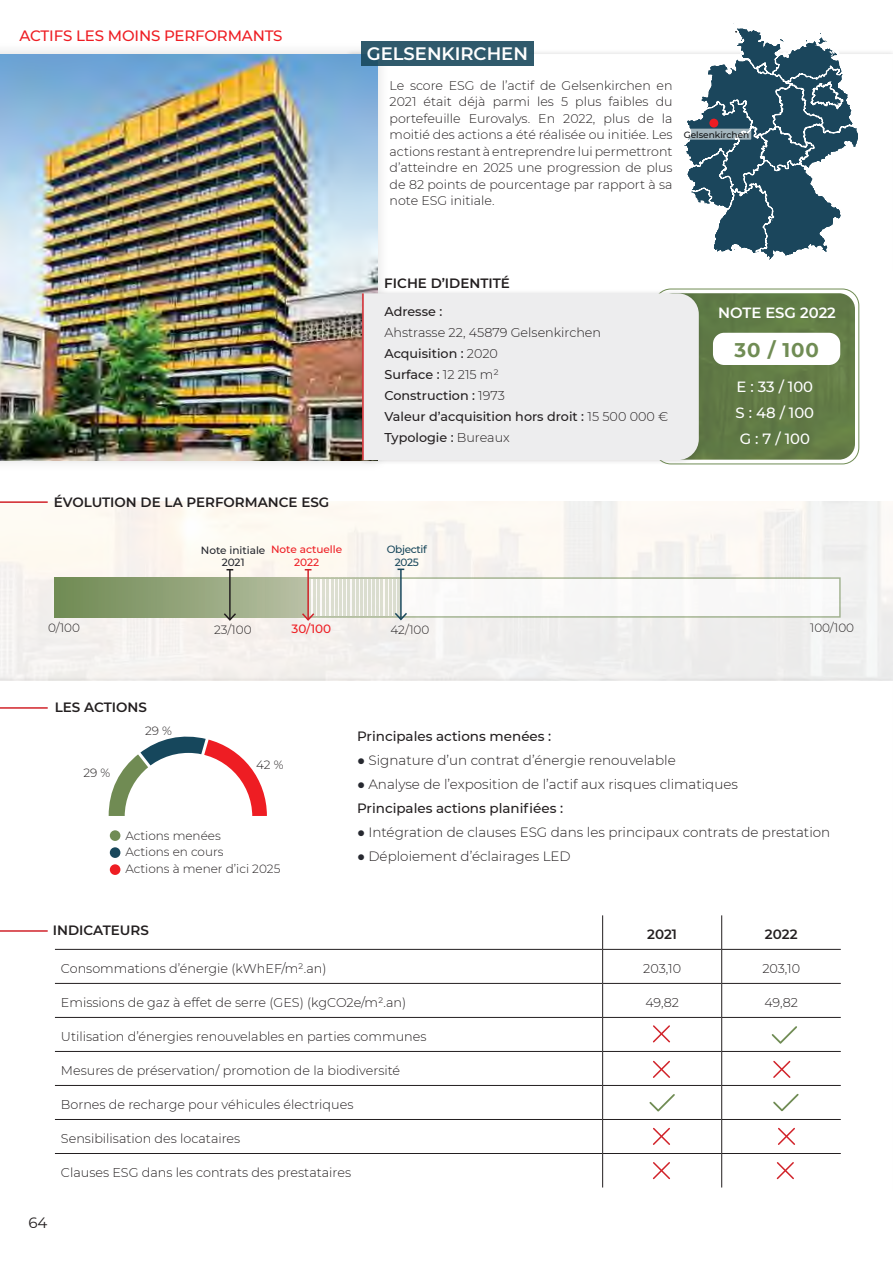
<style>
.page{position:relative;width:893px;height:1263px;background:#fff}
.page>*{position:absolute;margin:0;border:0;box-sizing:border-box;transform-origin:0 0}
.t1{font:700 19.8px "Montserrat";color:#708c54}
.t2{font:600 18px "Montserrat";color:#fff}
.t3{font:500 15px "Montserrat";letter-spacing:-.01em;color:#ee1d23}
.t4{font:15px "Montserrat";color:#231f20}
.t5{font:500 14.85px/26.4px "Montserrat";color:#fff;text-align:justify}
.t6{font:600 14.85px "Montserrat";color:#fff}
.t7{font:300 13.5px/24px "Montserrat";color:#231f20}
.t8{font:600 13.5px "Montserrat";color:#231f20}
.t9{font:500 13.5px "Montserrat";color:#231f20}
.t10{font:300 12.75px "Montserrat";color:#231f20}
.t11{font:500 12.75px/21px "Montserrat";color:#231f20}
.t12{font:300 12.6px/16.5px "Montserrat";color:#231f20;text-align:justify}
.t13{font:300 12px/16.5px "Montserrat";color:#231f20}
.t14{font:500 12px "Montserrat";color:#ee1d23}
.t15{font:500 10.5px/12.6px "Montserrat";color:#26282f;text-align:center}
.t16{font:500 10.5px/12.6px "Montserrat";color:#ee1d23;text-align:center}
.t17{font:500 10.5px/12.6px "Montserrat";letter-spacing:-.03em;color:#19485c;text-align:center}
.t18{font:500 9px "Montserrat";color:#111314}
.s1{font-weight:300}
</style>
<div class="page">
<svg style="left:54px;top:809px;width:787px;height:379px"></svg>
<svg style="left:667px;top:288px;width:193px;height:71px"></svg>
<div style="left:0;top:42px;width:389px;height:430px;background:#f8f8f8"></div>
<img style="left:0;top:54px;width:377px;height:406px">
<div style="left:654px;top:289px;width:205px;height:175px;border:1px solid #708c54;border-radius:17px"></div>
<img style="left:703px;top:293px;width:152px;height:167px">
<div style="left:713px;top:333px;width:127px;height:32px;background:#fff;border-radius:11px"></div>
<div style="left:358px;top:289px;width:345px;height:176px;background:#231f20;opacity:.15"></div>
<div style="left:364px;top:293px;width:335px;height:167px;background:#ededee"></div>
<hr style="left:721px;top:915px;width:1px;height:34px;background:#231f20">
<hr style="left:55px;top:949px;width:548px;height:1px;background:#231f20">
<hr style="left:603px;top:949px;width:119px;height:1px;background:#231f20">
<hr style="left:722px;top:949px;width:119px;height:1px;background:#231f20">
<hr style="left:602px;top:915px;width:1px;height:34px;background:#231f20">
<hr style="left:602px;top:950px;width:1px;height:33px;background:#231f20">
<hr style="left:721px;top:950px;width:1px;height:33px;background:#231f20">
<hr style="left:55px;top:983px;width:548px;height:1px;background:#231f20">
<hr style="left:603px;top:983px;width:119px;height:1px;background:#231f20">
<hr style="left:602px;top:984px;width:1px;height:33px;background:#231f20">
<hr style="left:722px;top:983px;width:119px;height:1px;background:#231f20">
<hr style="left:721px;top:984px;width:1px;height:33px;background:#231f20">
<hr style="left:55px;top:1017px;width:548px;height:1px;background:#231f20">
<hr style="left:603px;top:1017px;width:119px;height:1px;background:#231f20">
<hr style="left:602px;top:1018px;width:1px;height:33px;background:#231f20">
<hr style="left:722px;top:1017px;width:119px;height:1px;background:#231f20">
<hr style="left:721px;top:1018px;width:1px;height:33px;background:#231f20">
<hr style="left:55px;top:1051px;width:548px;height:1px;background:#231f20">
<hr style="left:603px;top:1051px;width:119px;height:1px;background:#231f20">
<hr style="left:602px;top:1052px;width:1px;height:33px;background:#231f20">
<hr style="left:722px;top:1051px;width:119px;height:1px;background:#231f20">
<hr style="left:721px;top:1052px;width:1px;height:33px;background:#231f20">
<hr style="left:55px;top:1085px;width:548px;height:1px;background:#231f20">
<hr style="left:603px;top:1085px;width:119px;height:1px;background:#231f20">
<hr style="left:602px;top:1086px;width:1px;height:33px;background:#231f20">
<hr style="left:722px;top:1085px;width:119px;height:1px;background:#231f20">
<hr style="left:721px;top:1086px;width:1px;height:33px;background:#231f20">
<hr style="left:55px;top:1119px;width:548px;height:1px;background:#231f20">
<hr style="left:603px;top:1119px;width:119px;height:1px;background:#231f20">
<hr style="left:602px;top:1120px;width:1px;height:33px;background:#231f20">
<hr style="left:722px;top:1119px;width:119px;height:1px;background:#231f20">
<hr style="left:721px;top:1120px;width:1px;height:33px;background:#231f20">
<hr style="left:55px;top:1153px;width:548px;height:1px;background:#231f20">
<hr style="left:603px;top:1153px;width:119px;height:1px;background:#231f20">
<hr style="left:602px;top:1154px;width:1px;height:33px;background:#231f20">
<hr style="left:722px;top:1153px;width:119px;height:1px;background:#231f20">
<hr style="left:721px;top:1154px;width:1px;height:33px;background:#231f20">
<svg style="left:651px;top:1160px;width:20px;height:20px"></svg>
<svg style="left:775px;top:1160px;width:20px;height:20px"></svg>
<svg style="left:651px;top:1059px;width:20px;height:20px"></svg>
<svg style="left:772px;top:1059px;width:20px;height:20px"></svg>
<svg style="left:651px;top:1024px;width:20px;height:20px"></svg>
<svg style="left:651px;top:1126px;width:20px;height:20px"></svg>
<svg style="left:776px;top:1126px;width:20px;height:20px"></svg>
<svg style="left:771px;top:1092px;width:29px;height:21px"></svg>
<svg style="left:770px;top:1024px;width:29px;height:21px"></svg>
<svg style="left:648px;top:1092px;width:28px;height:21px"></svg>
<hr style="left:0;top:501px;width:48px;height:2px;background:#d1232a">
<hr style="left:362px;top:293px;width:2px;height:167px;background:#d1232a">
<hr style="left:229px;top:570px;width:2px;height:50px;background:#231f20">
<hr style="left:307px;top:570px;width:2px;height:50px;background:#d1232a">
<hr style="left:0;top:707px;width:48px;height:2px;background:#d1232a">
<hr style="left:0;top:930px;width:48px;height:2px;background:#d1232a">
<svg style="left:683px;top:23px;width:177px;height:237px"></svg>
<div style="left:125px;top:753px;width:127px;height:127px;background:#fff;border-radius:50%"></div>
<div style="left:110px;top:830px;width:10px;height:11px;background:#708c54;border-radius:50%"></div>
<div style="left:110px;top:847px;width:10px;height:11px;background:#19485c;border-radius:50%"></div>
<div style="left:110px;top:864px;width:10px;height:11px;background:#ee1d23;border-radius:50%"></div>
<svg style="left:109px;top:736px;width:158px;height:96px"></svg>
<div style="left:361px;top:42px;width:172px;height:24px;background:#305a6c"></div>
<svg style="left:682px;top:129px;width:69px;height:11px"></svg>
<div style="left:709px;top:119px;width:9px;height:9px;background:#ee1d23;border-radius:50%"></div>
<hr style="left:400px;top:569px;width:2px;height:50px;background:#19485c">
<svg style="left:54px;top:576px;width:787px;height:46px"></svg>
<svg style="left:358px;top:830px;width:6px;height:6px"></svg>
<svg style="left:358px;top:854px;width:6px;height:6px"></svg>
<p class="t3" style="left:19px;top:28px;width:265px">ACTIFS LES MOINS PERFORMANTS</p>
<h2 class="t2" style="left:367px;top:44px;width:162px">GELSENKIRCHEN</h2>
<p class="t12" style="left:390px;top:76px;width:284px">Le score ESG de l’actif de Gelsenkirchen en 2021 était déjà parmi les 5 plus faibles du portefeuille Eurovalys. En 2022, plus de la moitié des actions a été réalisée ou initiée. Les actions restant à entreprendre lui permettront d’atteindre en 2025 une progression de plus de 82 points de pourcentage par rapport à sa note ESG initiale.</p>
<p class="t18" style="left:684px;top:130px;width:67px">Gelsenkirchen</p>
<p class="t8" style="left:384px;top:276px;width:127px">FICHE D’IDENTITÉ</p>
<p class="t8" style="left:54px;top:495px;width:277px">ÉVOLUTION DE LA PERFORMANCE ESG</p>
<p class="t11" style="left:384px;top:301px;width:59px">Adresse :</p>
<p class="t11" style="left:384px;top:322px;width:285px"><span class="s1">Ahstrasse 22, 45879 Gelsenkirchen<br></span>Acquisition : <span class="s1">2020<br></span>Surface : <span class="s1">12 215 m²<br></span>Construction : <span class="s1">1973<br></span>Valeur d’acquisition hors droit : <span class="s1">15 500 000 €<br></span>Typologie : <span class="s1">Bureaux</span></p>
<p class="t15" style="left:201px;top:544px;width:66px">Note initiale<br>2021</p>
<p class="t16" style="left:271px;top:543px;width:73px">Note actuelle<br>2022</p>
<p class="t17" style="left:387px;top:543px;width:42px">Objectif<br>2025</p>
<p class="t6" style="left:718px;top:305px;width:119px">NOTE ESG 2022</p>
<h1 class="t1" style="left:735px;top:340px;width:86px">30 / 100</h1>
<p class="t5" style="left:736px;top:373px;width:80px">E : 33 / 100<br>S : 48 / 100<br>G : 7 / 100</p>
<p class="t13" style="left:48px;top:619px;width:33px">0/100</p>
<p class="t13" style="left:214px;top:621px;width:39px">23/100</p>
<p class="t14" style="left:291px;top:622px;width:41px">30/100</p>
<p class="t13" style="left:390px;top:622px;width:40px">42/100</p>
<p class="t13" style="left:810px;top:619px;width:46px">100/100</p>
<p class="t8" style="left:55px;top:700px;width:94px">LES ACTIONS</p>
<p class="t13" style="left:83px;top:764px;width:28px">29 %</p>
<p class="t13" style="left:145px;top:723px;width:28px">29 %</p>
<p class="t13" style="left:256px;top:757px;width:29px">42 %</p>
<p class="t13" style="left:125px;top:827px;width:157px">Actions menées<br>Actions en cours<br>Actions à mener d’ici 2025</p>
<p class="t8" style="left:53px;top:923px;width:98px">INDICATEURS</p>
<p class="t9" style="left:357px;top:729px;width:196px">Principales actions menées :</p>
<p class="t7" style="left:368px;top:749px;width:371px">Signature d’un contrat d’énergie renouvelable<br>Analyse de l’exposition de l’actif aux risques climatiques</p>
<p class="t9" style="left:357px;top:799px;width:208px">Principales actions planifiées :</p>
<p class="t7" style="left:368px;top:821px;width:463px">Intégration de clauses ESG dans les principaux contrats de prestation<br>Déploiement d’éclairages LED</p>
<p class="t8" style="left:647px;top:927px;width:31px">2021</p>
<p class="t8" style="left:765px;top:927px;width:34px">2022</p>
<p class="t10" style="left:61px;top:959px;width:267px">Consommations d’énergie (kWhEF/m².an)</p>
<p class="t10" style="left:643px;top:961px;width:39px">203,10</p>
<p class="t10" style="left:762px;top:961px;width:39px">203,10</p>
<p class="t10" style="left:61px;top:993px;width:347px">Emissions de gaz à effet de serre (GES) (kgCO2e/m².an)</p>
<p class="t10" style="left:645px;top:995px;width:35px">49,82</p>
<p class="t10" style="left:764px;top:995px;width:35px">49,82</p>
<p class="t10" style="left:61px;top:1029px;width:367px">Utilisation d’énergies renouvelables en parties communes</p>
<p class="t10" style="left:61px;top:1061px;width:341px">Mesures de préservation/ promotion de la biodiversité</p>
<p class="t10" style="left:61px;top:1095px;width:294px">Bornes de recharge pour véhicules électriques</p>
<p class="t10" style="left:61px;top:1131px;width:181px">Sensibilisation des locataires</p>
<p class="t10" style="left:61px;top:1165px;width:292px">Clauses ESG dans les contrats des prestataires</p>
<p class="t4" style="left:28px;top:1212px;width:21px">64</p>
</div>
